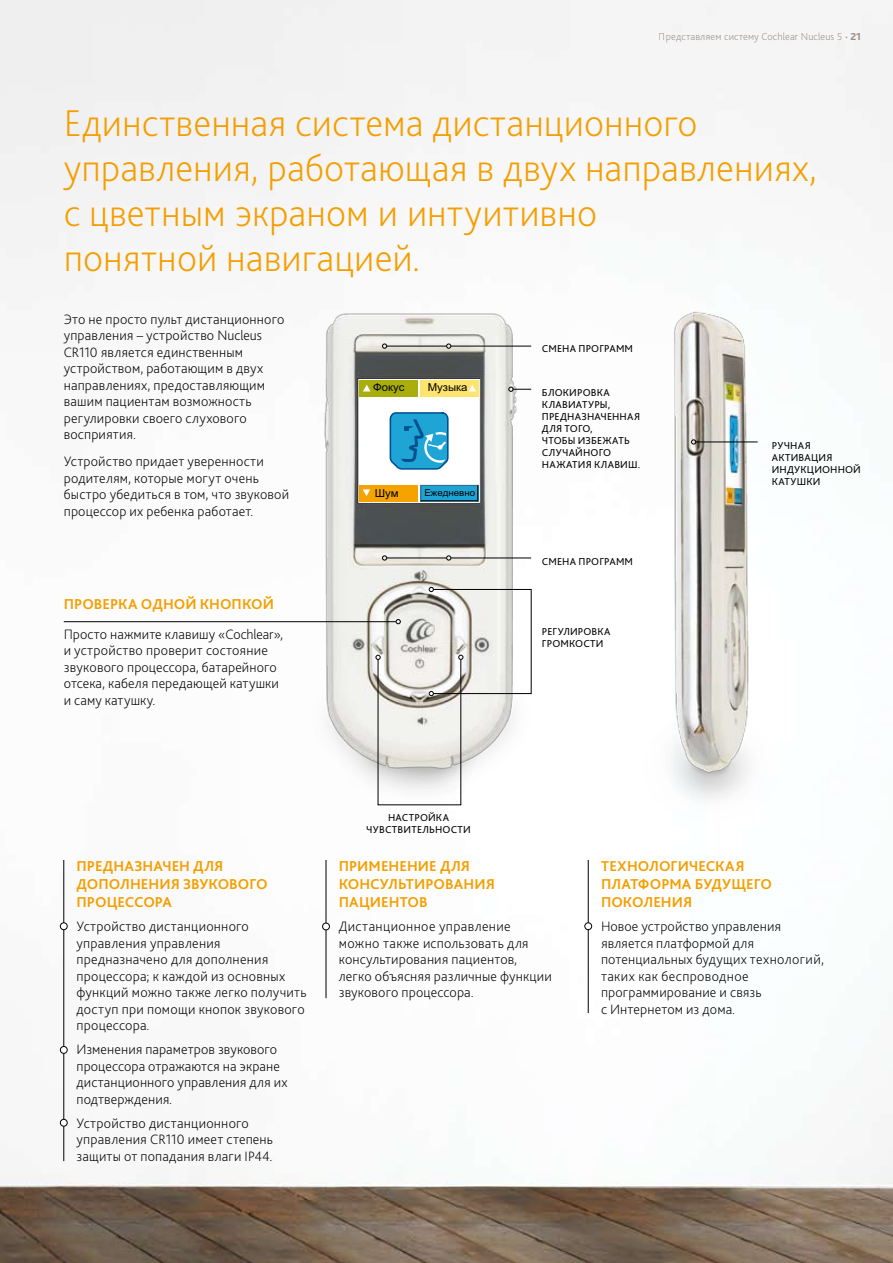
<style>
.page{position:relative;width:893px;height:1263px;background:#fff}
.page>*{position:absolute;margin:0;border:0;box-sizing:border-box;transform-origin:0 0}
.t1{font:200 39px/45px "Bliss Pro";color:#f49e00}
.t2{font:700 15px/18px "Bliss Pro";letter-spacing:.005em;color:#f49e00}
.t3{font:200 14.25px/16.5px "Bliss Pro";letter-spacing:.01em;color:#000}
.t4{font:10.95px "Arial";color:#000}
.t5{font:10.5px/12px "Bliss Pro";letter-spacing:.025em;color:#000}
.t6{font:200 10.5px "Bliss Pro";letter-spacing:.01em;color:#9f958f}
.t7{font:9.45px "Arial";color:#000}
.s1{font-weight:800}
</style>
<div class="page">
<img style="left:0;top:0;width:893px;height:1263px">
<img style="left:281px;top:295px;width:258px;height:507px">
<svg style="left:357px;top:378px;width:123px;height:126px"></svg>
<img style="left:631px;top:289px;width:176px;height:545px">
<hr style="left:63px;top:860px;width:1px;height:301px;background:#000">
<hr style="left:588px;top:860px;width:1px;height:153px;background:#000">
<hr style="left:326px;top:860px;width:1px;height:138px;background:#000">
<div style="left:60px;top:923px;width:7px;height:7px;background:#fff;border-radius:50%"></div>
<div style="left:60px;top:922px;width:7px;height:8px;border:1px solid #000;border-radius:50%"></div>
<div style="left:585px;top:923px;width:7px;height:7px;background:#fff;border-radius:50%"></div>
<div style="left:585px;top:922px;width:7px;height:8px;border:1px solid #000;border-radius:50%"></div>
<div style="left:323px;top:923px;width:6px;height:7px;background:#fff;border-radius:50%"></div>
<div style="left:322px;top:923px;width:8px;height:7px;border:1px solid #000;border-radius:50%"></div>
<div style="left:60px;top:1046px;width:7px;height:7px;background:#fff;border-radius:50%"></div>
<div style="left:60px;top:1046px;width:7px;height:7px;border:1px solid #000;border-radius:50%"></div>
<div style="left:60px;top:1119px;width:7px;height:7px;background:#fff;border-radius:50%"></div>
<div style="left:60px;top:1119px;width:7px;height:7px;border:1px solid #000;border-radius:50%"></div>
<svg style="left:508px;top:387px;width:23px;height:5px"></svg>
<hr style="left:696px;top:442px;width:62px;height:1px;background:#000">
<svg style="left:691px;top:439px;width:5px;height:5px"></svg>
<svg style="left:382px;top:344px;width:5px;height:4px"></svg>
<svg style="left:446px;top:344px;width:5px;height:4px"></svg>
<hr style="left:387px;top:346px;width:60px;height:1px;background:#000">
<hr style="left:451px;top:346px;width:80px;height:1px;background:#000">
<svg style="left:429px;top:587px;width:5px;height:5px"></svg>
<div style="left:433px;top:589px;width:98px;height:105px;border:1px solid #000"></div>
<svg style="left:429px;top:691px;width:5px;height:5px"></svg>
<hr style="left:64px;top:621px;width:332px;height:1px;background:#000">
<svg style="left:396px;top:619px;width:5px;height:5px"></svg>
<svg style="left:376px;top:655px;width:4px;height:5px"></svg>
<svg style="left:458px;top:655px;width:5px;height:5px"></svg>
<svg style="left:382px;top:555px;width:5px;height:5px"></svg>
<svg style="left:446px;top:555px;width:5px;height:5px"></svg>
<hr style="left:387px;top:558px;width:60px;height:1px;background:#000">
<hr style="left:451px;top:558px;width:80px;height:1px;background:#000">
<p class="t6" style="left:659px;top:30px;width:204px">Представляем систему Cochlear Nucleus 5 <span class="s1">· 21</span></p>
<h1 class="t1" style="left:64px;top:100px;width:755px">Единственная система дистанционного управления, работающая в двух направлениях, с цветным экраном и интуитивно<br>понятной навигацией.</h1>
<p class="t3" style="left:64px;top:310px;width:222px">Это не просто пульт дистанционного управления – устройство Nucleus<br>CR110 является единственным устройством, работающим в двух направлениях, предоставляющим вашим пациентам возможность регулировки своего слухового восприятия.</p>
<p class="t3" style="left:64px;top:453px;width:227px">Устройство придает уверенности родителям, которые могут очень быстро убедиться в том, что звуковой процессор их ребенка работает.</p>
<p class="t2" style="left:64px;top:594px;width:20px">Провер</p>
<p class="t2" style="left:118px;top:594px;width:157px">ка одной кноп кой</p>
<p class="t3" style="left:64px;top:625px;width:221px">Просто нажмите клавишу «Cochlear», и устройство проверит состояние звукового процессора, батарейного отсека, кабеля передающей катушки и саму катушку.</p>
<p class="t4" style="left:373px;top:380px;width:33px">Фокус</p>
<p class="t4" style="left:428px;top:380px;width:41px">Музыка</p>
<p class="t4" style="left:375px;top:486px;width:25px">Шум</p>
<p class="t7" style="left:424px;top:486px;width:52px">Ежедневно</p>
<p class="t5" style="left:542px;top:342px;width:15px">Смена</p>
<p class="t5" style="left:578px;top:342px;width:8px">про</p>
<p class="t5" style="left:599px;top:342px;width:13px">грамм</p>
<p class="t5" style="left:542px;top:387px;width:14px">Блокировка клавиатуры</p>
<p class="t5" style="left:608px;top:399px;width:4px">,</p>
<p class="t5" style="left:542px;top:411px;width:8px">предназначенна</p>
<p class="t5" style="left:634px;top:411px;width:8px">я</p>
<p class="t5" style="left:542px;top:423px;width:52px">для то го, чтобы</p>
<p class="t5" style="left:578px;top:435px;width:8px">избежат</p>
<p class="t5" style="left:624px;top:435px;width:7px">ь</p>
<p class="t5" style="left:542px;top:447px;width:8px">случайно</p>
<p class="t5" style="left:599px;top:447px;width:12px">го</p>
<p class="t5" style="left:542px;top:459px;width:8px">нажати</p>
<p class="t5" style="left:586px;top:459px;width:13px">я клави</p>
<p class="t5" style="left:628px;top:459px;width:14px">ш.</p>
<p class="t5" style="left:542px;top:555px;width:15px">Смена</p>
<p class="t5" style="left:578px;top:555px;width:8px">про</p>
<p class="t5" style="left:599px;top:555px;width:13px">грамм</p>
<p class="t5" style="left:542px;top:625px;width:24px">Регулировка громкости</p>
<p class="t5" style="left:772px;top:439px;width:14px">Ручна</p>
<p class="t5" style="left:805px;top:439px;width:8px">я</p>
<p class="t5" style="left:772px;top:451px;width:8px">актива</p>
<p class="t5" style="left:811px;top:451px;width:23px">ция</p>
<p class="t5" style="left:772px;top:463px;width:8px">индук</p>
<p class="t5" style="left:807px;top:463px;width:16px">ционной</p>
<p class="t5" style="left:772px;top:475px;width:7px">кату</p>
<p class="t5" style="left:797px;top:475px;width:17px">шки</p>
<p class="t2" style="left:77px;top:857px;width:128px">Предназначен для допол</p>
<p class="t2" style="left:130px;top:875px;width:99px">нения звуково</p>
<p class="t2" style="left:249px;top:875px;width:16px">го</p>
<p class="t2" style="left:77px;top:893px;width:11px">процессора</p>
<p class="t3" style="left:77px;top:918px;width:232px">Устройство дистанционного управления управления предназначено для дополнения процессора; к каждой из основных функций можно также легко получить доступ при помощи кнопок звукового процессора.</p>
<p class="t3" style="left:77px;top:1041px;width:212px">Изменения параметров звукового процессора отражаются на экране дистанционного управления для их подтверждения.</p>
<p class="t3" style="left:77px;top:1114px;width:198px">Устройство дистанционного управления CR110 имеет степень защиты от попадания влаги IP44.</p>
<p class="t5" style="left:388px;top:811px;width:16px">Настройка</p>
<p class="t5" style="left:366px;top:823px;width:8px">чувствител</p>
<p class="t5" style="left:429px;top:823px;width:14px">ьности</p>
<p class="t2" style="left:339px;top:857px;width:158px">ПРИМЕНЕНИЕ ДЛЯ<br>КОНСУЛЬТИРОВАН ИЯ<br>ПАЦИЕНТОВ</p>
<p class="t3" style="left:339px;top:918px;width:215px">Дистанционное управление можно также использовать для консультирования пациентов, легко объясняя различные функции звукового процессора.</p>
<p class="t2" style="left:601px;top:857px;width:49px">техноло</p>
<p class="t2" style="left:601px;top:857px;width:169px;text-indent:70px">гическая<br>Платформа будущего по коле</p>
<p class="t2" style="left:661px;top:893px;width:21px">ния</p>
<p class="t3" style="left:601px;top:918px;width:224px">Новое устройство управления является платформой для потенциальных будущих технологий, таких как беспроводное программирование и связь<br>с Интернетом из дома.</p>
</div>
